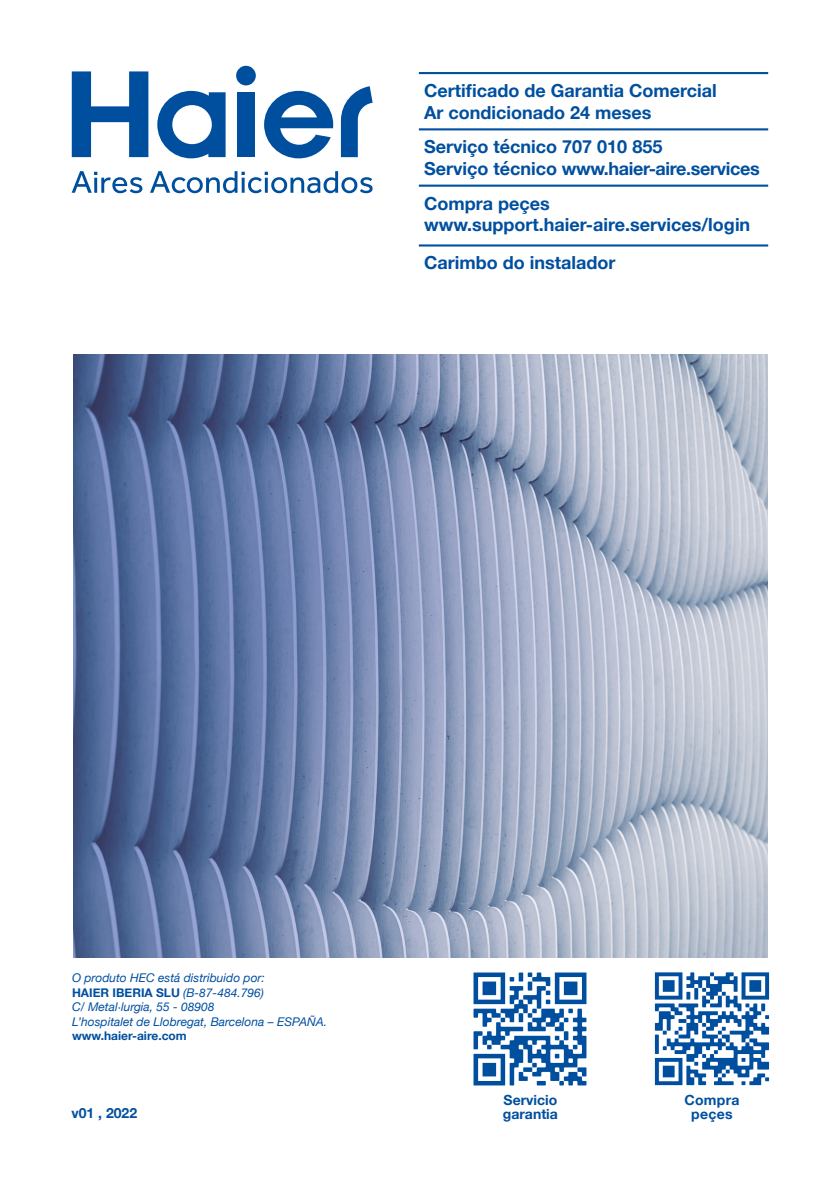
<style>
.page{position:relative;width:840px;height:1191px;background:#fff}
.page>*{position:absolute;margin:0;border:0;box-sizing:border-box;transform-origin:0 0}
.t1{font:700 18px/21.6px "Helvetica Neue";color:#004f9f}
.t2{font:700 14px/14px "Helvetica Neue";color:#004f9f}
.t3{font:700 14px/14px "Helvetica Neue";letter-spacing:.02em;color:#004f9f;text-align:center}
.t4{font:italic 12px/14.4px "Helvetica Neue";color:#004f9f}
.t5{font:700 12px "Helvetica Neue";color:#004f9f}
.s1{font-weight:700;font-style:normal}
</style>
<div class="page">
<img style="left:473px;top:972px;width:114px;height:114px">
<img style="left:654px;top:972px;width:116px;height:114px">
<img style="left:73px;top:354px;width:694px;height:603px">
<hr style="left:418px;top:72px;width:349px;height:2px;background:#004f9f">
<hr style="left:418px;top:128px;width:349px;height:2px;background:#004f9f">
<hr style="left:418px;top:185px;width:349px;height:2px;background:#004f9f">
<hr style="left:418px;top:244px;width:349px;height:2px;background:#004f9f">
<svg style="left:72px;top:171px;width:70px;height:22px"></svg>
<svg style="left:150px;top:171px;width:222px;height:22px"></svg>
<svg style="left:264px;top:91px;width:69px;height:67px"></svg>
<div style="left:237px;top:92px;width:18px;height:65px;background:#004f9f"></div>
<div style="left:236px;top:66px;width:20px;height:19px;background:#004f9f;border-radius:50%"></div>
<svg style="left:72px;top:71px;width:76px;height:86px"></svg>
<svg style="left:157px;top:91px;width:68px;height:67px"></svg>
<svg style="left:341px;top:86px;width:31px;height:71px"></svg>
<p class="t1" style="left:424px;top:80px;width:294px">Certificado de Garantia Comercial<br>Ar condicionado 24 meses</p>
<p class="t1" style="left:424px;top:136px;width:337px">Serviço técnico 707 010 855<br>Serviço técnico www.haier-aire.services</p>
<p class="t1" style="left:424px;top:193px;width:327px">Compra peçes www.support.haier-aire.services/login</p>
<p class="t1" style="left:424px;top:253px;width:193px">Carimbo do instalador</p>
<p class="t4" style="left:72px;top:971px;width:256px">O produto HEC está distribuido por:<br><span class="s1">HAIER IBERIA SLU</span> (B-87-484.796)<br>C/ Metal·lurgia, 55 - 08908<br>L’hospitalet de Llobregat, Barcelona – ESPAÑA.</p>
<p class="t5" style="left:72px;top:1026px;width:116px">www.haier-aire.com</p>
<p class="t2" style="left:71px;top:1106px;width:67px">v01 , 2022</p>
<p class="t2" style="left:502px;top:1093px;width:56px">Servicio garantia</p>
<p class="t3" style="left:684px;top:1093px;width:57px">Compra peçes</p>
</div>
